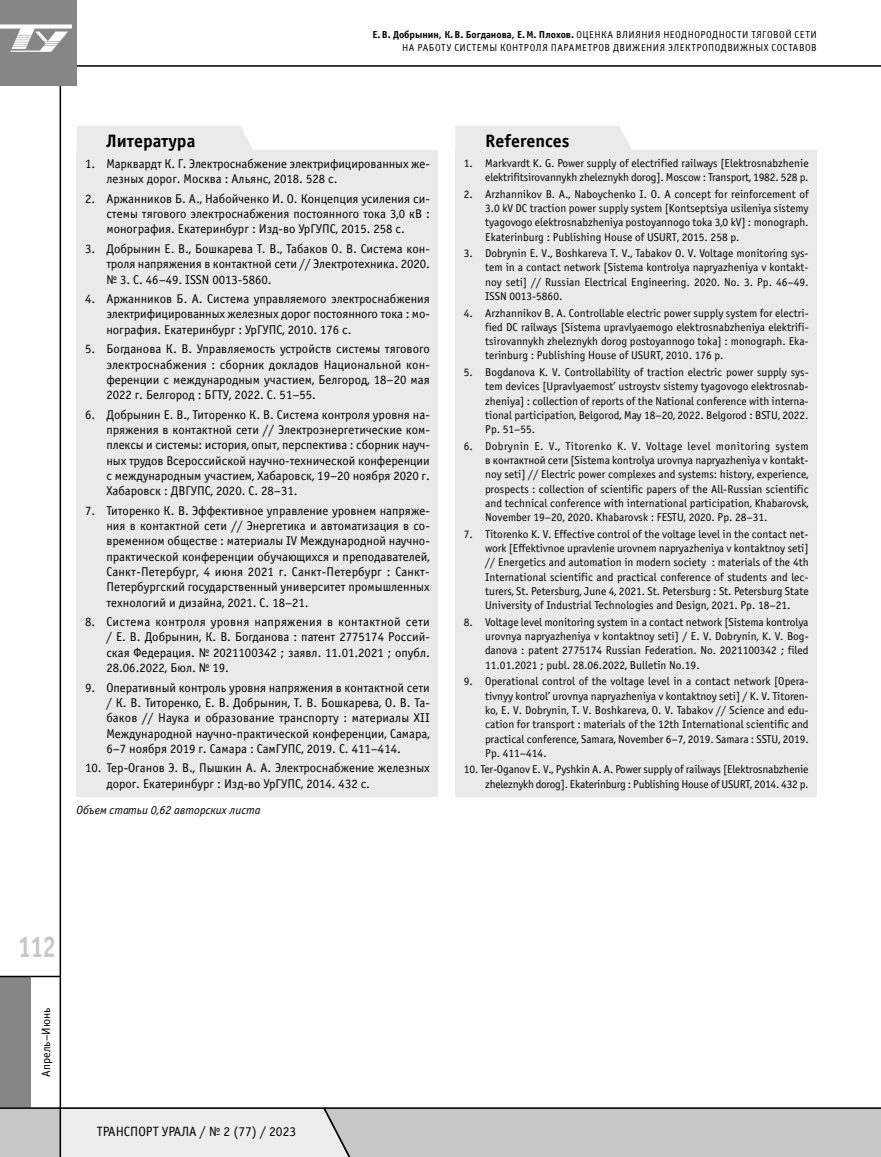
<style>
.page{position:relative;width:881px;height:1157px;background:#fff}
.page>*{position:absolute;margin:0;border:0;box-sizing:border-box;transform-origin:0 0}
.t1{font:30px "Officina Sans C Bold 2";color:#c7c7c7;scale:.8 1}
.t2{font:18px "Officina Sans C Bold 2";color:#000}
.t3{font:13.5px "Officina Sans C Book 2";color:#000}
.t4{font:12.75px/15.3px "Officina Sans C Book 2";color:#000;text-align:justify}
.t5{font:italic 12px "Officina Sans C";color:#000}
.t6{font:12px "Officina Sans C Book 2";color:#000}
.t7{font:11.4px/14.2px "Officina Sans C Book 2";color:#000;text-align:justify}
.t8{font:11.4px/14.2px "Officina Sans C Book 2";letter-spacing:-.02em;color:#000;text-align:right}
.t9{font:10.2px "Officina Sans C Bold 2";color:#000}
.t10{font:10.2px "Officina Sans C Book 2";letter-spacing:.045em;color:#000}
.s1{font-family:"Officina Sans C Book 2"}
</style>
<div class="page">
<div style="left:0;top:1107px;width:880px;height:50px;background:#c7c7c7"></div>
<div style="left:0;top:976px;width:31px;height:131px;background:#868686"></div>
<hr style="left:0;top:975px;width:60px;height:2px;background:#000">
<svg style="left:61px;top:1105px;width:308px;height:52px;background:#e4e4e4"></svg>
<hr style="left:0;top:1107px;width:880px;height:1px;background:#000">
<hr style="left:60px;top:79px;width:1px;height:1078px;background:#000">
<hr style="left:66px;top:65px;width:814px;height:2px;background:#000">
<div style="left:0;top:0;width:77px;height:85px;background:#868686"></div>
<svg style="left:0;top:24px;width:72px;height:28px"></svg>
<div style="left:77px;top:150px;width:361px;height:646px;background:#eaeaea"></div>
<div style="left:77px;top:126px;width:176px;height:24px;background:#eaeaea"></div>
<div style="left:455px;top:150px;width:361px;height:646px;background:#eaeaea"></div>
<div style="left:455px;top:126px;width:177px;height:24px;background:#eaeaea"></div>
<h2 class="t2" style="left:106px;top:134px;width:90px">Литература</h2>
<p class="t9" style="left:372px;top:30px;width:445px">Е. В. Добрынин, К. В. Богданова, Е. М. Плохов. <span class="s1">ОЦЕНКА ВЛИЯНИЯ НЕОДНОРОДНОСТИ ТЯГОВОЙ СЕТИ</span></p>
<p class="t10" style="left:402px;top:44px;width:415px">НА РАБОТУ СИСТЕМЫ КОНТРОЛЯ ПАРАМЕТРОВ ДВИЖЕНИЯ ЭЛЕКТРОПОДВИЖНЫХ СОСТАВОВ</p>
<h2 class="t2" style="left:485px;top:134px;width:86px">References</h2>
<p class="t4" style="left:106px;top:157px;width:325px;text-indent:-21px">1. Марквардт К. Г. Электроснабжение электрифицированных же&shy;лезных дорог. Москва : Альянс, 2018. 528 с.</p>
<p class="t4" style="left:106px;top:192px;width:325px;text-indent:-21px">2. Аржанников Б. А., Набойченко И. О. Концепция усиления си&shy;стемы тягового электроснабжения постоянного тока 3,0 кВ : монография. Екатеринбург : Изд-во УрГУПС, 2015. 258 с.</p>
<p class="t4" style="left:106px;top:242px;width:325px;text-indent:-21px">3. Добрынин Е. В., Бошкарева Т. В., Табаков О. В. Система кон&shy;троля напряжения в контактной сети // Электротехника. 2020. № 3. С. 46–49. ISSN 0013-5860.</p>
<p class="t4" style="left:106px;top:292px;width:325px;text-indent:-21px">4. Аржанников Б. А. Система управляемого электроснабжения электрифицированных железных дорог постоянного тока : мо&shy;нография. Екатеринбург : УрГУПС, 2010. 176 с.</p>
<p class="t4" style="left:106px;top:342px;width:325px;text-indent:-21px">5. Богданова К. В. Управляемость устройств системы тягового электроснабжения : сборник докладов Национальной кон&shy;ференции с международным участием, Белгород, 18–20 мая 2022 г. Белгород : БГТУ, 2022. С. 51–55.</p>
<p class="t4" style="left:106px;top:408px;width:325px;text-indent:-21px">6. Добрынин Е. В., Титоренко К. В. Система контроля уровня на&shy;пряжения в контактной сети // Электроэнергетические ком&shy;плексы и системы: история, опыт, перспектива : сборник науч&shy;ных трудов Всероссийской научно-технической конференции с международным участием, Хабаровск, 19–20 ноября 2020 г.<br>Хабаровск : ДВГУПС, 2020. С. 28–31.</p>
<p class="t4" style="left:106px;top:504px;width:325px;text-indent:-21px">7. Титоренко К. В. Эффективное управление уровнем напряже&shy;ния в контактной сети // Энергетика и автоматизация в со&shy;временном обществе : материалы IV Международной научно&shy;практической конференции обучающихся и преподавателей, Санкт-Петербург, 4 июня 2021 г. Санкт-Петербург : Санкт-Петербургский государственный университет промышленных технологий и дизайна, 2021. С. 18–21.</p>
<p class="t4" style="left:106px;top:615px;width:325px;text-indent:-21px">8. Система контроля уровня напряжения в контактной сети / Е. В. Добрынин, К. В. Богданова : патент 2775174 Россий&shy;ская Федерация. № 2021100342 ; заявл. 11.01.2021 ; опубл.<br>28.06.2022, Бюл. № 19.</p>
<p class="t4" style="left:106px;top:681px;width:325px;text-indent:-21px">9. Оперативный контроль уровня напряжения в контактной сети / К. В. Титоренко, Е. В. Добрынин, Т. В. Бошкарева, О. В. Та&shy;баков // Наука и образование транспорту : материалы XII Международной научно-практической конференции, Самара, 6–7 ноября 2019 г. Самара : СамГУПС, 2019. С. 411–414.</p>
<p class="t4" style="left:106px;top:761px;width:325px;text-indent:-21px">10. Тер-Оганов Э. В., Пышкин А. А. Электроснабжение железных дорог. Екатеринбург : Изд-во УрГУПС, 2014. 432 с.</p>
<p class="t5" style="left:77px;top:806px;width:185px">Объем статьи 0,62 авторских листа</p>
<p class="t7" style="left:463px;top:157px;width:346px;text-align:right">1. Markvardt K. G. Power supply of electrified railways [Elektrosnabzhenie elektrifitsirovannykh zheleznykh dorog]. Moscow : Transport, 1982. 528 p.</p>
<p class="t7" style="left:485px;top:188px;width:325px;text-indent:-21px">2. Arzhannikov B. A., Naboychenko I. O. A concept for reinforcement of 3.0 kV DC traction power supply system [Kontseptsiya usileniya sistemy tyagovogo elektrosnabzheniya postoyannogo toka 3,0 kV] : monograph.<br>Ekaterinburg : Publishing House of USURT, 2015. 258 p.</p>
<p class="t7" style="left:485px;top:247px;width:325px;text-indent:-21px">3. Dobrynin E. V., Boshkareva T. V., Tabakov O. V. Voltage monitoring sys&shy;tem in a contact network [Sistema kontrolya napryazheniya v kontakt&shy;noy seti] // Russian Electrical Engineering. 2020. No. 3. Pp. 46–49.<br>ISSN 0013-5860.</p>
<p class="t7" style="left:485px;top:306px;width:325px;text-indent:-21px">4. Arzhannikov B. A. Controllable electric power supply system for electri&shy;fied DC railways [Sistema upravlyaemogo elektrosnabzheniya elektrifi&shy;tsirovannykh zheleznykh dorog postoyannogo toka] : monograph. Eka&shy;terinburg : Publishing House of USURT, 2010. 176 p.</p>
<p class="t7" style="left:485px;top:366px;width:325px;text-indent:-21px">5. Bogdanova K. V. Controllability of traction electric power supply sys&shy;tem devices [Upravlyaemost’ ustroystv sistemy tyagovogo elektrosnab&shy;zheniya] : collection of reports of the National conference with interna&shy;tional participation, Belgorod, May 18–20, 2022. Belgorod : BSTU, 2022.<br>Pp. 51–55.</p>
<p class="t7" style="left:485px;top:440px;width:325px;text-indent:-21px">6. Dobrynin E. V., Titorenko K. V. Voltage level monitoring system в контактной сети [Sistema kontrolya urovnya napryazheniya v kontakt&shy;noy seti] // Electric power complexes and systems: history, experience, prospects : collection of scientific papers of the All-Russian scientific and technical conference with international participation, Khabarovsk, November 19–20, 2020. Khabarovsk : FESTU, 2020. Pp. 28–31.</p>
<p class="t7" style="left:485px;top:528px;width:325px;text-indent:-21px">7. Titorenko K. V. Effective control of the voltage level in the contact net&shy;work [Effektivnoe upravlenie urovnem napryazheniya v kontaktnoy seti] // Energetics and automation in modern society : materials of the 4th International scientific and practical conference of students and lec&shy;turers, St. Petersburg, June 4, 2021. St. Petersburg : St. Petersburg State University of Industrial Technologies and Design, 2021. Pp. 18–21.</p>
<p class="t7" style="left:485px;top:616px;width:325px;text-indent:-21px">8. Voltage level monitoring system in a contact network [Sistema kontrolya urovnya napryazheniya v kontaktnoy seti] / Е. V. Dobrynin, K. V. Bog&shy;danova : patent 2775174 Russian Federation. No. 2021100342 ; filed 11.01.2021 ; publ. 28.06.2022, Bulletin No.19.</p>
<p class="t7" style="left:485px;top:675px;width:325px;text-indent:-21px">9. Operational control of the voltage level in a contact network [Opera&shy;tivnyy kontrol’ urovnya napryazheniya v kontaktnoy seti] / K. V. Titoren&shy;ko, Е. V. Dobrynin, Т. V. Boshkareva, О. V. Tabakov // Science and edu&shy;cation for transport : materials of the 12th International scientific and practical conference, Samara, November 6–7, 2019. Samara : SSTU, 2019.<br>Pp. 411–414.</p>
<p class="t8" style="left:463px;top:763px;width:346px">10. Ter-Oganov E. V., Pyshkin А. А. Power supply of railways [Elektrosnabzhenie zheleznykh dorog]. Ekaterinburg : Publishing House of USURT, 2014. 432 p.</p>
<h1 class="t1" style="left:18px;top:935px;width:49px">112</h1>
<p class="t6" style="left:42px;top:1076px;width:70px;rotate:-90deg">Апрель–Июнь</p>
<p class="t3" style="left:97px;top:1126px;width:201px">ТРАНСПОРТ УРАЛА / № 2 (77) / 2023</p>
</div>
